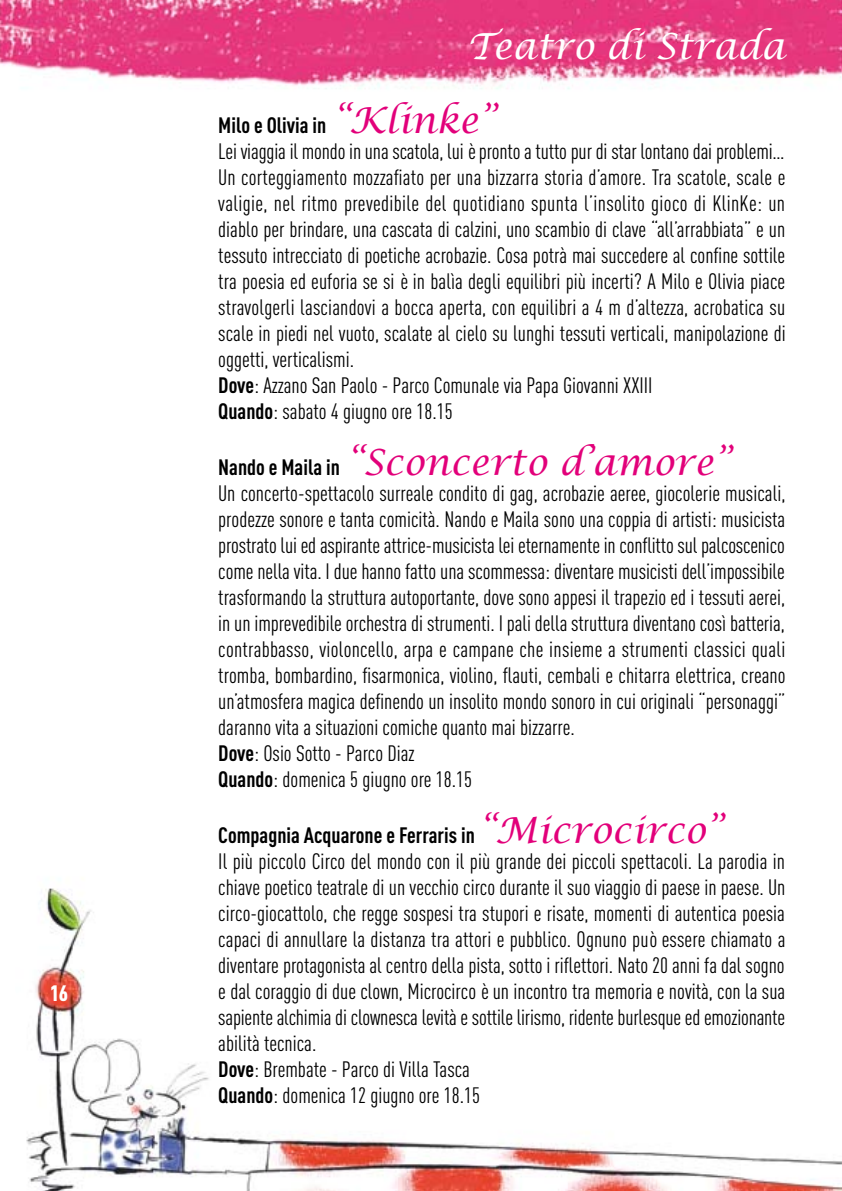
<style>
.page{position:relative;width:842px;height:1191px;background:#fff}
.page>*{position:absolute;margin:0;border:0;box-sizing:border-box;transform-origin:0 0}
.t1{font:italic 36px "Lucida Calligraphy";color:#e2007a}
.t2{font:italic 36px "Lucida Calligraphy";color:#fff}
.t3{font:22px/26px "DIN Cond";color:#000}
.t4{font:900 22px "DIN Cond";color:#fff}
.s1{font-weight:700}
.s2{font-family:"Lucida Calligraphy";font-style:italic;font-size:36px;color:#e2007a}
.s3{font-family:"DIN Cond";font-weight:700;font-style:normal;font-size:22px;color:#000}
</style>
<div class="page">
<img style="left:26px;top:888px;width:816px;height:303px">
<img style="left:0;top:0;width:842px;height:89px">
<p class="t4" style="left:50px;top:979px;width:20px">16</p>
<h1 class="t2" style="left:467px;top:25px;width:320px">Teatro di Strada</h1>
<p class="t3" style="left:218px;top:112px;width:569px"><span class="s1">Milo e Olivia in</span> <span class="s2">“Klinke”<br></span>Lei viaggia il mondo in una scatola, lui è pronto a tutto pur di star lontano dai problemi… Un corteggiamento mozzafiato per una bizzarra storia d’amore. Tra scatole, scale e valigie, nel ritmo prevedibile del quotidiano spunta l’insolito gioco di KlinKe: un diablo per brindare, una cascata di calzini, uno scambio di clave “all’arrabbiata” e un tessuto intrecciato di poetiche acrobazie. Cosa potrà mai succedere al confine sottile tra poesia ed euforia se si è in balìa degli equilibri più incerti? A Milo e Olivia piace stravolgerli lasciandovi a bocca aperta, con equilibri a 4 m d’altezza, acrobatica su scale in piedi nel vuoto, scalate al cielo su lunghi tessuti verticali, manipolazione di oggetti, verticalismi.<br><span class="s1">Dove</span>: Azzano San Paolo - Parco Comunale via Papa Giovanni XXIII<br><span class="s1">Quando</span>: sabato 4 giugno ore 18.15</p>
<h1 class="t1" style="left:218px;top:440px;width:514px"><span class="s3">Nando e Maila in</span> “Sconcerto d’amore”</h1>
<p class="t3" style="left:218px;top:480px;width:569px">Un concerto-spettacolo surreale condito di gag, acrobazie aeree, giocolerie musicali, prodezze sonore e tanta comicità. Nando e Maila sono una coppia di artisti: musicista prostrato lui ed aspirante attrice-musicista lei eternamente in conflitto sul palcoscenico come nella vita. I due hanno fatto una scommessa: diventare musicisti dell’impossibile trasformando la struttura autoportante, dove sono appesi il trapezio ed i tessuti aerei, in un imprevedibile orchestra di strumenti. I pali della struttura diventano così batteria, contrabbasso, violoncello, arpa e campane che insieme a strumenti classici quali tromba, bombardino, fisarmonica, violino, flauti, cembali e chitarra elettrica, creano un’atmosfera magica definendo un insolito mondo sonoro in cui originali “personaggi” daranno vita a situazioni comiche quanto mai bizzarre.<br><span class="s1">Dove</span>: Osio Sotto - Parco Diaz<br><span class="s1">Quando</span>: domenica 5 giugno ore 18.15</p>
<p class="t3" style="left:218px;top:822px;width:569px"><span class="s1">Compagnia Acquarone e Ferraris in</span> <span class="s2">“Microcirco”<br></span>Il più piccolo Circo del mondo con il più grande dei piccoli spettacoli. La parodia in chiave poetico teatrale di un vecchio circo durante il suo viaggio di paese in paese. Un circo-giocattolo, che regge sospesi tra stupori e risate, momenti di autentica poesia capaci di annullare la distanza tra attori e pubblico. Ognuno può essere chiamato a diventare protagonista al centro della pista, sotto i riflettori. Nato 20 anni fa dal sogno e dal coraggio di due clown, Microcirco è un incontro tra memoria e novità, con la sua sapiente alchimia di clownesca levità e sottile lirismo, ridente burlesque ed emozionante abilità tecnica.<br><span class="s1">Dove</span>: Brembate - Parco di Villa Tasca<br><span class="s1">Quando</span>: domenica 12 giugno ore 18.15</p>
</div>
